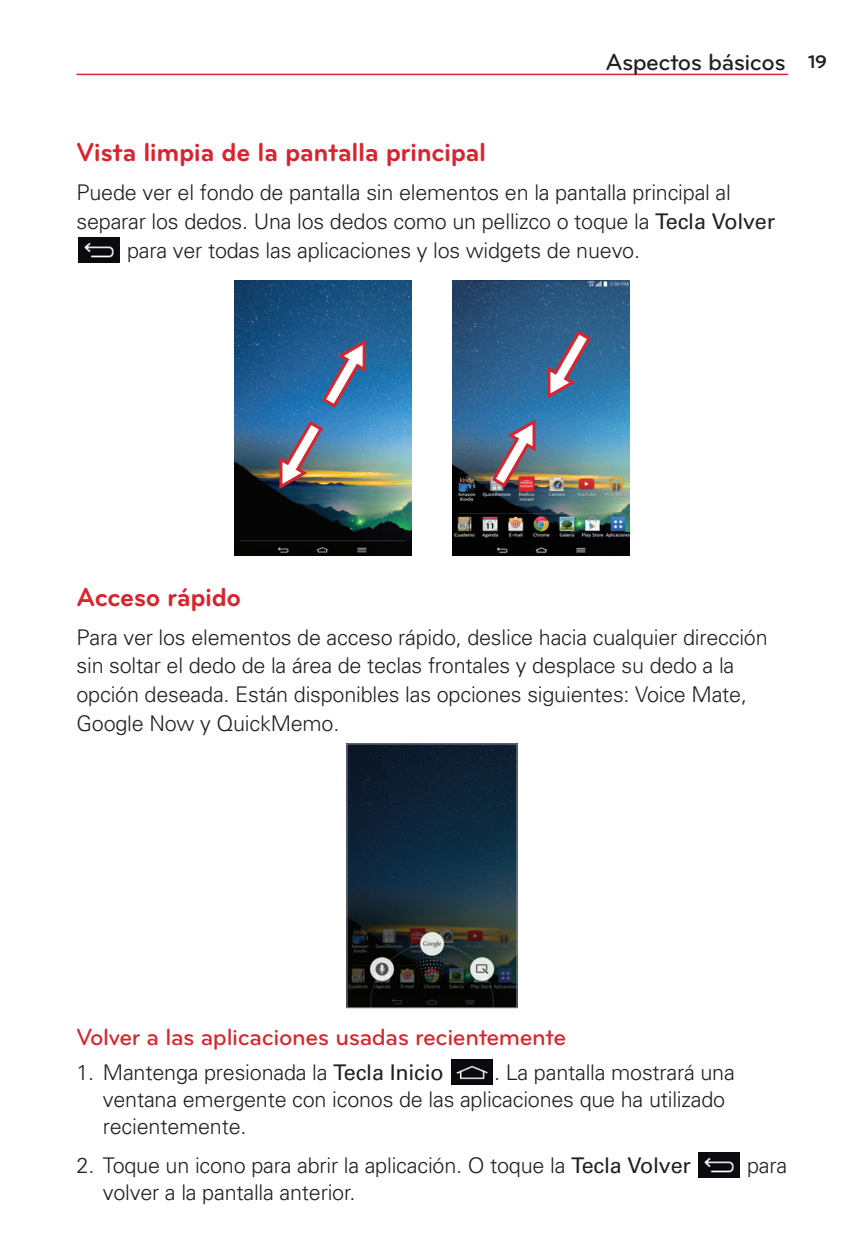
<style>
.page{position:relative;width:864px;height:1242px;background:#fff}
.page>*{position:absolute;margin:0;border:0;box-sizing:border-box;transform-origin:0 0}
.t1{font:700 27px "Bryant LG";letter-spacing:-.015em;color:#d9242d}
.t2{font:500 24.3px "Bryant LG";letter-spacing:-.015em;color:#d9242d}
.t3{font:500 24.3px "Bryant LG";letter-spacing:-.02em;color:#231f20}
.t4{font:300 21.6px/28.8px "Univers";letter-spacing:-.01em;color:#231f20}
.s1{font-weight:700;font-size:18.9px}
.s2{font-weight:400}
</style>
<div class="page">
<hr style="left:77px;top:74px;width:711px;height:1px;background:#d9242d">
<img style="left:79px;top:237px;width:40px;height:26px">
<img style="left:234px;top:281px;width:177px;height:274px">
<img style="left:453px;top:281px;width:177px;height:274px">
<svg style="left:320px;top:338px;width:48px;height:72px"></svg>
<img style="left:277px;top:419px;width:48px;height:72px">
<svg style="left:545px;top:329px;width:48px;height:71px"></svg>
<img style="left:490px;top:418px;width:48px;height:71px">
<img style="left:349px;top:745px;width:166px;height:261px">
<div style="left:347px;top:743px;width:170px;height:265px;border:1px solid #939598"></div>
<img style="left:452px;top:1059px;width:40px;height:26px">
<img style="left:699px;top:1152px;width:40px;height:26px">
<p class="t3" style="left:606px;top:53px;width:223px">Aspectos básicos <span class="s1">19</span></p>
<p class="t1" style="left:77px;top:142px;width:411px">Vista limpia de la pantalla principal</p>
<p class="t4" style="left:77px;top:180px;width:656px">Puede ver el fondo de pantalla sin elementos en la pantalla principal al</p>
<p class="t4" style="left:77px;top:209px;width:700px">separar los dedos. Una los dedos como un pellizco o toque la <span class="s2">Tecla Volver</span></p>
<p class="t4" style="left:127px;top:238px;width:514px">para ver todas las aplicaciones y los widgets de nuevo.</p>
<p class="t1" style="left:77px;top:587px;width:166px">Acceso rápido</p>
<p class="t4" style="left:77px;top:625px;width:693px">Para ver los elementos de acceso rápido, deslice hacia cualquier dirección sin soltar el dedo de la área de teclas frontales y desplace su dedo a la opción deseada. Están disponibles las opciones siguientes: Voice Mate, Google Now y QuickMemo.</p>
<p class="t2" style="left:77px;top:1028px;width:491px">Volver a las aplicaciones usadas recientemente</p>
<p class="t4" style="left:77px;top:1060px;width:369px">1. Mantenga presionada la <span class="s2">Tecla Inicio</span></p>
<p class="t4" style="left:103px;top:1061px;width:633px;line-height:27px;text-indent:391px">. La pantalla mostrará una ventana emergente con iconos de las aplicaciones que ha utilizado recientemente.</p>
<p class="t4" style="left:77px;top:1153px;width:616px">2. Toque un icono para abrir la aplicación. O toque la <span class="s2">Tecla Volver</span></p>
<p class="t4" style="left:747px;top:1153px;width:42px">para</p>
<p class="t4" style="left:103px;top:1180px;width:254px">volver a la pantalla anterior.</p>
</div>
